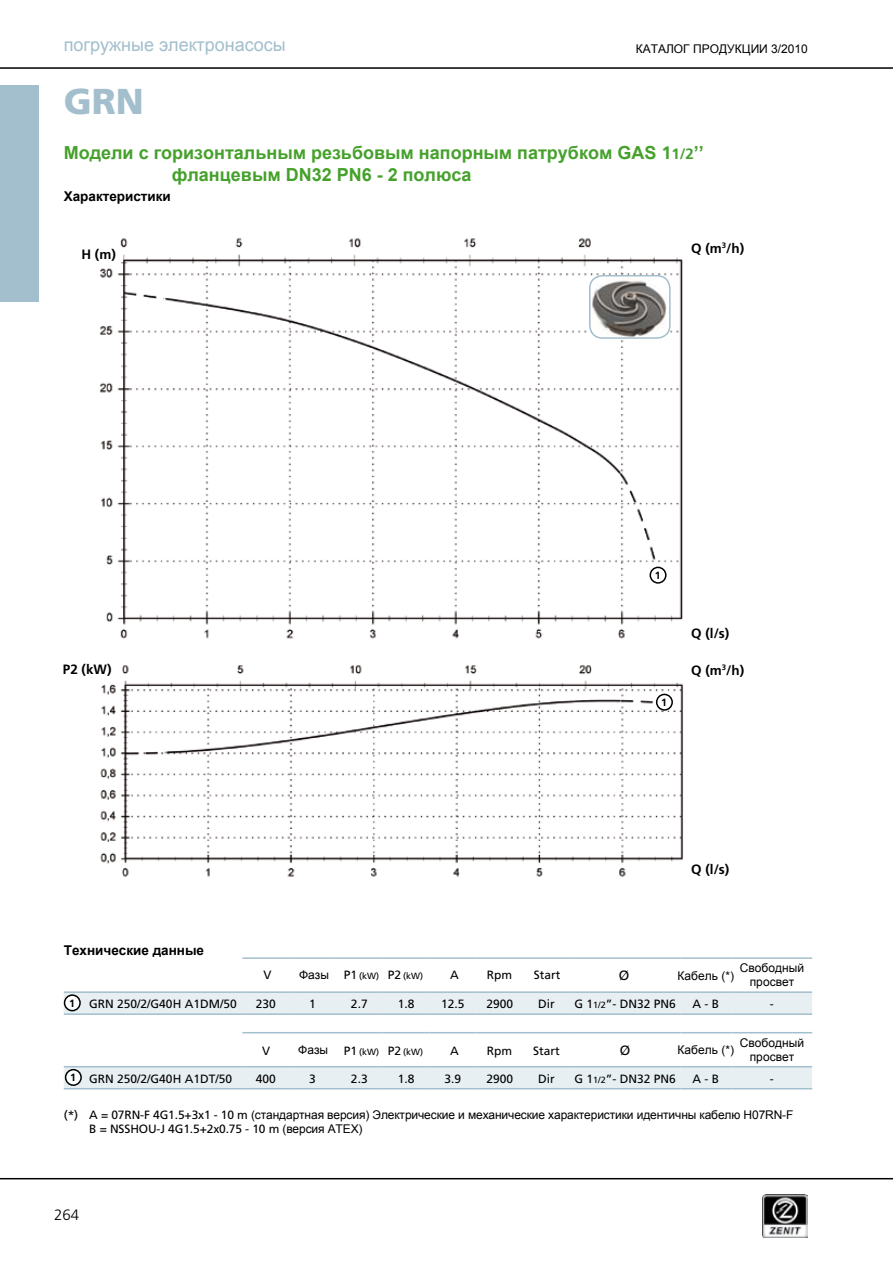
<style>
.page{position:relative;width:893px;height:1263px;background:#fff}
.page>*{position:absolute;margin:0;border:0;box-sizing:border-box;transform-origin:0 0}
.t1{font:900 36px "Frutiger";color:#a3becc}
.t2{font:700 18px/21.6px "Arial";color:#45a12b}
.t3{font:18px "Arial";color:#a3becc}
.t4{font:300 15px "Frutiger";color:#000}
.t5{font:700 13.5px "Frutiger";color:#000}
.t6{font:700 13.5px "Arial";color:#000}
.t7{font:13.5px "Frutiger";color:#000}
.t8{font:12px "Frutiger";color:#000}
.t9{font:12px/14.4px "Arial";letter-spacing:-.01em;color:#000;text-align:center}
.t10{font:12px "Arial";color:#000}
.t11{font:700 10.5px "Frutiger";color:#000}
.t12{font:9px "Frutiger";color:#000}
.s1{font-family:"Frutiger"}
.s2{font-family:"Frutiger";font-size:15px}
.s3{font-size:12px}
.s4{font-size:9px}
.s5{font-family:"Arial"}
</style>
<div class="page">
<hr style="left:0;top:67px;width:893px;height:2px;background:#000">
<div style="left:0;top:85px;width:38px;height:217px;background:#a3becc"></div>
<hr style="left:0;top:1178px;width:893px;height:1px;background:#000">
<img style="left:763px;top:1195px;width:45px;height:42px">
<img style="left:100px;top:238px;width:583px;height:401px">
<div style="left:64px;top:993px;width:748px;height:20px;background:#e7eff2"></div>
<hr style="left:242px;top:957px;width:47px;height:2px;background:#a3becc">
<hr style="left:289px;top:957px;width:47px;height:2px;background:#a3becc">
<hr style="left:336px;top:957px;width:47px;height:2px;background:#a3becc">
<hr style="left:383px;top:957px;width:46px;height:2px;background:#a3becc">
<hr style="left:429px;top:957px;width:47px;height:2px;background:#a3becc">
<hr style="left:476px;top:957px;width:47px;height:2px;background:#a3becc">
<hr style="left:523px;top:957px;width:47px;height:2px;background:#a3becc">
<hr style="left:570px;top:957px;width:110px;height:2px;background:#a3becc">
<hr style="left:680px;top:957px;width:51px;height:2px;background:#a3becc">
<hr style="left:731px;top:957px;width:81px;height:2px;background:#a3becc">
<hr style="left:64px;top:991px;width:21px;height:2px;background:#a3becc">
<hr style="left:85px;top:991px;width:157px;height:2px;background:#a3becc">
<hr style="left:242px;top:991px;width:47px;height:2px;background:#a3becc">
<hr style="left:289px;top:991px;width:47px;height:2px;background:#a3becc">
<hr style="left:336px;top:991px;width:47px;height:2px;background:#a3becc">
<hr style="left:383px;top:991px;width:46px;height:2px;background:#a3becc">
<hr style="left:429px;top:991px;width:47px;height:2px;background:#a3becc">
<hr style="left:476px;top:991px;width:47px;height:2px;background:#a3becc">
<hr style="left:523px;top:991px;width:47px;height:2px;background:#a3becc">
<hr style="left:570px;top:991px;width:110px;height:2px;background:#a3becc">
<hr style="left:680px;top:991px;width:51px;height:2px;background:#a3becc">
<hr style="left:731px;top:991px;width:81px;height:2px;background:#a3becc">
<hr style="left:64px;top:1013px;width:21px;height:2px;background:#a3becc">
<hr style="left:85px;top:1013px;width:157px;height:2px;background:#a3becc">
<hr style="left:242px;top:1013px;width:47px;height:2px;background:#a3becc">
<hr style="left:289px;top:1013px;width:47px;height:2px;background:#a3becc">
<hr style="left:336px;top:1013px;width:47px;height:2px;background:#a3becc">
<hr style="left:383px;top:1013px;width:46px;height:2px;background:#a3becc">
<hr style="left:429px;top:1013px;width:47px;height:2px;background:#a3becc">
<hr style="left:476px;top:1013px;width:47px;height:2px;background:#a3becc">
<hr style="left:523px;top:1013px;width:47px;height:2px;background:#a3becc">
<hr style="left:570px;top:1013px;width:110px;height:2px;background:#a3becc">
<hr style="left:680px;top:1013px;width:51px;height:2px;background:#a3becc">
<hr style="left:731px;top:1013px;width:81px;height:2px;background:#a3becc">
<hr style="left:242px;top:1032px;width:47px;height:1px;background:#a3becc">
<hr style="left:289px;top:1032px;width:47px;height:1px;background:#a3becc">
<hr style="left:336px;top:1032px;width:47px;height:1px;background:#a3becc">
<hr style="left:383px;top:1032px;width:46px;height:1px;background:#a3becc">
<hr style="left:429px;top:1032px;width:47px;height:1px;background:#a3becc">
<hr style="left:476px;top:1032px;width:47px;height:1px;background:#a3becc">
<hr style="left:523px;top:1032px;width:47px;height:1px;background:#a3becc">
<hr style="left:570px;top:1032px;width:110px;height:1px;background:#a3becc">
<hr style="left:680px;top:1032px;width:51px;height:1px;background:#a3becc">
<hr style="left:731px;top:1032px;width:81px;height:1px;background:#a3becc">
<svg style="left:64px;top:1066px;width:748px;height:23px;background:#e2ebef"></svg>
<hr style="left:85px;top:1088px;width:157px;height:1px;background:#a3becc">
<hr style="left:242px;top:1088px;width:47px;height:1px;background:#a3becc">
<hr style="left:289px;top:1088px;width:47px;height:1px;background:#a3becc">
<hr style="left:336px;top:1088px;width:47px;height:1px;background:#a3becc">
<hr style="left:383px;top:1088px;width:46px;height:1px;background:#a3becc">
<hr style="left:429px;top:1088px;width:47px;height:1px;background:#a3becc">
<hr style="left:476px;top:1088px;width:47px;height:1px;background:#a3becc">
<hr style="left:523px;top:1088px;width:47px;height:1px;background:#a3becc">
<hr style="left:570px;top:1088px;width:110px;height:1px;background:#a3becc">
<hr style="left:680px;top:1088px;width:51px;height:1px;background:#a3becc">
<hr style="left:731px;top:1088px;width:81px;height:1px;background:#a3becc">
<img style="left:100px;top:665px;width:583px;height:212px">
<img style="left:590px;top:276px;width:79px;height:62px">
<div style="left:589px;top:275px;width:82px;height:64px;border:2px solid #a3becc;border-radius:13px"></div>
<div style="left:650px;top:567px;width:16px;height:16px;background:#fff;border-radius:50%"></div>
<div style="left:649px;top:567px;width:17px;height:17px;border:2px solid #000;border-radius:50%"></div>
<div style="left:65px;top:995px;width:15px;height:16px;background:#fff;border-radius:50%"></div>
<div style="left:64px;top:994px;width:17px;height:17px;border:2px solid #000;border-radius:50%"></div>
<div style="left:66px;top:1070px;width:15px;height:15px;background:#fff;border-radius:50%"></div>
<div style="left:65px;top:1069px;width:17px;height:17px;border:2px solid #000;border-radius:50%"></div>
<div style="left:657px;top:694px;width:15px;height:16px;background:#fff;border-radius:50%"></div>
<div style="left:656px;top:694px;width:17px;height:17px;border:2px solid #000;border-radius:50%"></div>
<h2 class="t3" style="left:64px;top:33px;width:223px">погружные электронасосы</h2>
<p class="t10" style="left:636px;top:41px;width:174px">КАТАЛОГ ПРОДУКЦИИ 3/2010</p>
<h1 class="t1" style="left:64px;top:79px;width:82px">GRN</h1>
<h2 class="t2" style="left:172px;top:143px;width:534px;text-indent:-108px">Модели с горизонтальным резьбовым напорным патрубком GAS <span class="s1">1</span><span class="s2">1/2</span>’’ фланцевым DN32 PN6 - 2 полюса</h2>
<p class="t6" style="left:64px;top:188px;width:109px">Характеристики</p>
<p class="t5" style="left:81px;top:247px;width:36px">H (m)</p>
<p class="t5" style="left:691px;top:240px;width:55px">Q (m<sup>3</sup>/h)</p>
<p class="t5" style="left:63px;top:661px;width:50px">P2 (kW)</p>
<p class="t11" style="left:655px;top:569px;width:7px">1</p>
<p class="t11" style="left:661px;top:696px;width:7px">1</p>
<p class="t5" style="left:691px;top:625px;width:40px">Q (l/s)</p>
<p class="t5" style="left:691px;top:662px;width:55px">Q (m<sup>3</sup>/h)</p>
<p class="t6" style="left:64px;top:941px;width:142px">Технические данные</p>
<p class="t5" style="left:691px;top:861px;width:40px">Q (l/s)</p>
<p class="t9" style="left:299px;top:967px;width:31px">Фазы</p>
<p class="t8" style="left:263px;top:968px;width:10px">V</p>
<p class="t12" style="left:344px;top:970px;width:81px"><span class="s3">P1</span> (kW) <span class="s3">P2</span> (kW)</p>
<p class="t8" style="left:450px;top:968px;width:10px">A</p>
<p class="t8" style="left:487px;top:968px;width:27px">Rpm</p>
<p class="t7" style="left:619px;top:967px;width:12px">Ø</p>
<p class="t8" style="left:534px;top:968px;width:28px">Start</p>
<p class="t9" style="left:740px;top:960px;width:66px">Свободный просвет</p>
<p class="t9" style="left:678px;top:968px;width:58px">Кабель (*)</p>
<p class="t11" style="left:69px;top:997px;width:7px">1</p>
<p class="t11" style="left:70px;top:1071px;width:7px">1</p>
<p class="t8" style="left:89px;top:997px;width:149px">GRN 250/2/G40H A1DM/50</p>
<p class="t8" style="left:256px;top:997px;width:22px">230</p>
<p class="t8" style="left:309px;top:997px;width:8px">1</p>
<p class="t8" style="left:351px;top:997px;width:18px">2.7</p>
<p class="t8" style="left:398px;top:997px;width:18px">1.8</p>
<p class="t8" style="left:441px;top:997px;width:25px">12.5</p>
<p class="t8" style="left:486px;top:997px;width:28px">2900</p>
<p class="t8" style="left:538px;top:997px;width:18px">Dir</p>
<p class="t8" style="left:574px;top:997px;width:103px">G 1<span class="s4">1/2</span>”- DN32 PN6</p>
<p class="t8" style="left:693px;top:997px;width:28px">A - B</p>
<p class="t8" style="left:770px;top:997px;width:5px">-</p>
<p class="t8" style="left:262px;top:1043px;width:10px">V</p>
<p class="t12" style="left:344px;top:1046px;width:81px"><span class="s3">P1</span> (kW) <span class="s3">P2</span> (kW)</p>
<p class="t8" style="left:450px;top:1043px;width:10px">A</p>
<p class="t8" style="left:487px;top:1043px;width:27px">Rpm</p>
<p class="t7" style="left:620px;top:1042px;width:12px">Ø</p>
<p class="t9" style="left:298px;top:1043px;width:31px">Фазы</p>
<p class="t8" style="left:533px;top:1043px;width:28px">Start</p>
<p class="t9" style="left:740px;top:1036px;width:66px">Свободный просвет</p>
<p class="t9" style="left:678px;top:1043px;width:58px">Кабель (*)</p>
<p class="t8" style="left:89px;top:1071px;width:144px">GRN 250/2/G40H A1DT/50</p>
<p class="t8" style="left:256px;top:1071px;width:22px">400</p>
<p class="t8" style="left:309px;top:1071px;width:8px">3</p>
<p class="t8" style="left:351px;top:1071px;width:18px">2.3</p>
<p class="t8" style="left:398px;top:1071px;width:18px">1.8</p>
<p class="t8" style="left:445px;top:1071px;width:18px">3.9</p>
<p class="t8" style="left:486px;top:1071px;width:28px">2900</p>
<p class="t8" style="left:538px;top:1071px;width:18px">Dir</p>
<p class="t8" style="left:574px;top:1071px;width:103px">G 1<span class="s4">1/2</span>”- DN32 PN6</p>
<p class="t8" style="left:693px;top:1071px;width:28px">A - B</p>
<p class="t8" style="left:770px;top:1071px;width:5px">-</p>
<p class="t9" style="left:64px;top:1107px;width:731px"><span class="s1">(*) A = 07RN-F 4G1.5+3x1 - 10 m</span> (стандартная версия) Электрические и механические характеристики идентичны кабелю H07RN-F</p>
<p class="t8" style="left:89px;top:1122px;width:275px">B = NSSHOU-J 4G1.5+2x0.75 - 10 m <span class="s5">(версия ATEX)</span></p>
<p class="t4" style="left:54px;top:1206px;width:27px">264</p>
</div>
